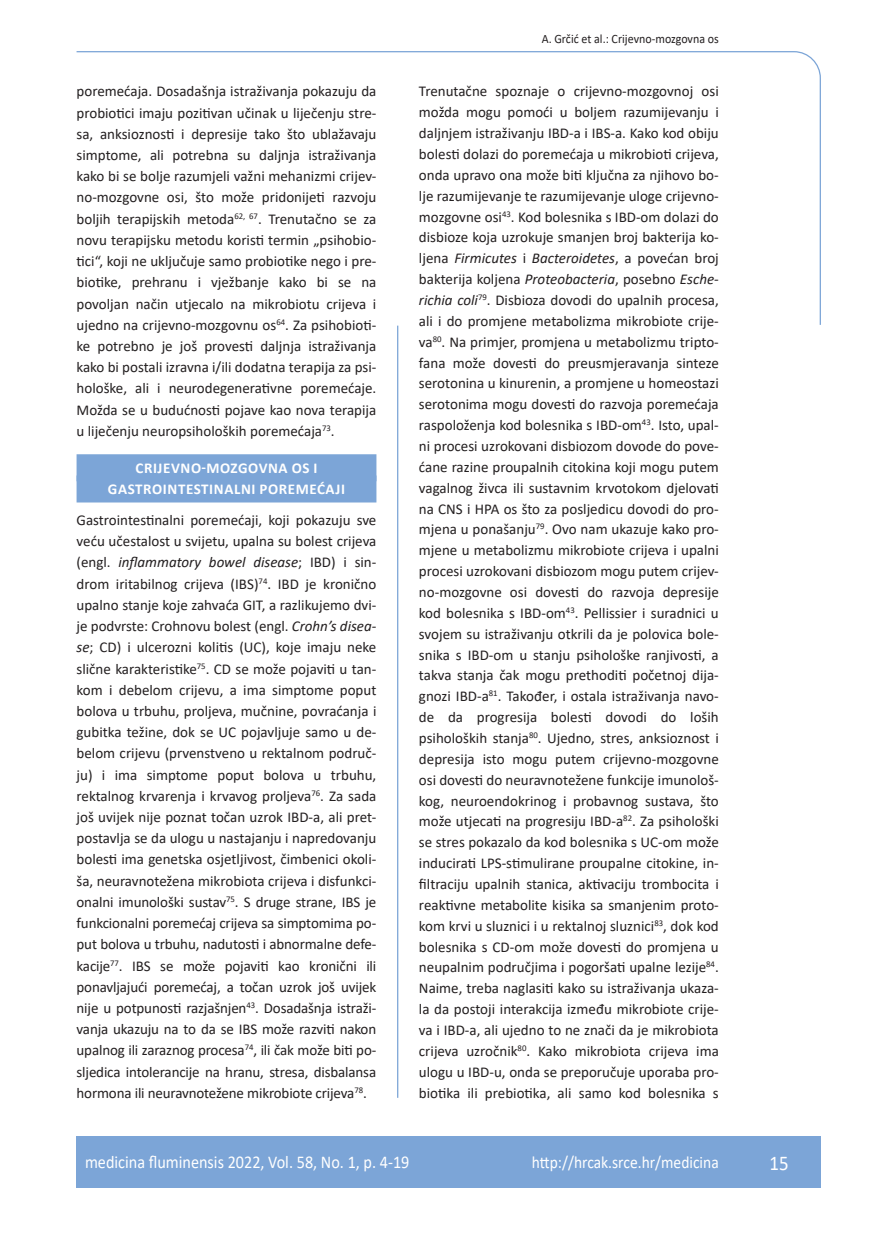
<style>
.page{position:relative;width:872px;height:1234px;background:#fff}
.page>*{position:absolute;margin:0;border:0;box-sizing:border-box;transform-origin:0 0}
.t1{font:21px "Calibri";color:#fff;scale:.9 1}
.t2{font:18px "Calibri";color:#fff;scale:.9 1}
.t3{font:17.25px "Calibri";color:#fff;scale:.9 1}
.osnovni_tekst{font:15px/20.9px "Calibri";color:#231f20;text-align:justify}
.naslov_ruler{font:700 15px "Calibri";letter-spacing:.04em;color:#fff}
.glava{font:12.75px "Calibri";color:#231f20;scale:.94 1}
.s1{font-style:italic}
</style>
<div class="page">
<svg style="left:76px;top:51px;width:745px;height:275px"></svg>
<hr style="left:397px;top:325px;width:1px;height:772px;background:#7ca5d7">
<div style="left:77px;top:1135px;width:744px;height:51px;background:#7ca5d7"></div>
<div style="left:77px;top:454px;width:299px;height:27px;background:#7ca5d7"></div>
<div style="left:77px;top:475px;width:299px;height:27px;background:#7ca5d7"></div>
<p class="osnovni_tekst" style="left:77px;top:80px;width:301px">poremećaja. Dosadašnja istraživanja pokazuju da probiotici imaju pozitivan učinak u liječenju stre&shy;sa, anksioznosti i depresije tako što ublažavaju simptome, ali potrebna su daljnja istraživanja kako bi se bolje razumjeli važni mehanizmi crijev&shy;no-mozgovne osi, što može pridonijeti razvoju boljih terapijskih metoda<sup>62,</sup> <sup>67</sup>. Trenutačno se za novu terapijsku metodu koristi termin „psihobio&shy;tici“, koji ne uključuje samo probiotike nego i pre&shy;biotike, prehranu i vježbanje kako bi se na povoljan način utjecalo na mikrobiotu crijeva i ujedno na crijevno-mozgovnu os<sup>64</sup>. Za psihobioti&shy;ke potrebno je još provesti daljnja istraživanja kako bi postali izravna i/ili dodatna terapija za psi&shy;hološke, ali i neurodegenerativne poremećaje.<br>Možda se u budućnosti pojave kao nova terapija u liječenju neuropsiholoških poremećaja<sup>73</sup>.</p>
<p class="naslov_ruler" style="left:135px;top:457px;width:183px">CRIJEVNO-MOZGOVNA OS I</p>
<p class="naslov_ruler" style="left:108px;top:478px;width:238px">GASTROINTESTINALNI POREMEĆAJI</p>
<p class="osnovni_tekst" style="left:77px;top:509px;width:301px">Gastrointestinalni poremećaji, koji pokazuju sve veću učestalost u svijetu, upalna su bolest crijeva (engl. <span class="s1">inflammatory bowel disease</span>; IBD) i sin&shy;drom iritabilnog crijeva (IBS)<sup>74</sup>. IBD je kronično upalno stanje koje zahvaća GIT, a razlikujemo dvi&shy;je podvrste: Crohnovu bolest (engl. <span class="s1">Crohn’s disea&shy;se</span>; CD) i ulcerozni kolitis (UC), koje imaju neke slične karakteristike<sup>75</sup>. CD se može pojaviti u tan&shy;kom i debelom crijevu, a ima simptome poput bolova u trbuhu, proljeva, mučnine, povraćanja i gubitka težine, dok se UC pojavljuje samo u de&shy;belom crijevu (prvenstveno u rektalnom područ&shy;ju) i ima simptome poput bolova u trbuhu, rektalnog krvarenja i krvavog proljeva<sup>76</sup>. Za sada još uvijek nije poznat točan uzrok IBD-a, ali pret&shy;postavlja se da ulogu u nastajanju i napredovanju bolesti ima genetska osjetljivost, čimbenici okoli&shy;ša, neuravnotežena mikrobiota crijeva i disfunkci&shy;onalni imunološki sustav<sup>75</sup>. S druge strane, IBS je funkcionalni poremećaj crijeva sa simptomima po&shy;put bolova u trbuhu, nadutosti i abnormalne defe&shy;kacije<sup>77</sup>. IBS se može pojaviti kao kronični ili ponavljajući poremećaj, a točan uzrok još uvijek nije u potpunosti razjašnjen<sup>43</sup>. Dosadašnja istraži&shy;vanja ukazuju na to da se IBS može razviti nakon upalnog ili zaraznog procesa<sup>74</sup>, ili čak može biti po&shy;sljedica intolerancije na hranu, stresa, disbalansa hormona ili neuravnotežene mikrobiote crijeva<sup>78</sup>.</p>
<p class="glava" style="left:541px;top:29px;width:190px">A. Grčić et al.: Crijevno-mozgovna os</p>
<p class="osnovni_tekst" style="left:419px;top:81px;width:301px">Trenutačne spoznaje o crijevno-mozgovnoj osi možda mogu pomoći u boljem razumijevanju i daljnjem istraživanju IBD-a i IBS-a. Kako kod obiju bolesti dolazi do poremećaja u mikrobioti crijeva, onda upravo ona može biti ključna za njihovo bo&shy;lje razumijevanje te razumijevanje uloge crijevno&shy;mozgovne osi<sup>43</sup>. Kod bolesnika s IBD-om dolazi do disbioze koja uzrokuje smanjen broj bakterija ko&shy;ljena <span class="s1">Firmicutes</span> i <span class="s1">Bacteroidetes</span>, a povećan broj bakterija koljena <span class="s1">Proteobacteria</span>, posebno <span class="s1">Esche&shy;richia coli</span><sup>79</sup>. Disbioza dovodi do upalnih procesa, ali i do promjene metabolizma mikrobiote crije&shy;va<sup>80</sup>. Na primjer, promjena u metabolizmu tripto&shy;fana može dovesti do preusmjeravanja sinteze serotonina u kinurenin, a promjene u homeostazi serotonima mogu dovesti do razvoja poremećaja raspoloženja kod bolesnika s IBD-om<sup>43</sup>. Isto, upal&shy;ni procesi uzrokovani disbiozom dovode do pove&shy;ćane razine proupalnih citokina koji mogu putem vagalnog živca ili sustavnim krvotokom djelovati na CNS i HPA os što za posljedicu dovodi do pro&shy;mjena u ponašanju<sup>79</sup>. Ovo nam ukazuje kako pro&shy;mjene u metabolizmu mikrobiote crijeva i upalni procesi uzrokovani disbiozom mogu putem crijev&shy;no-mozgovne osi dovesti do razvoja depresije kod bolesnika s IBD-om<sup>43</sup>. Pellissier i suradnici u svojem su istraživanju otkrili da je polovica bole&shy;snika s IBD-om u stanju psihološke ranjivosti, a takva stanja čak mogu prethoditi početnoj dija&shy;gnozi IBD-a<sup>81</sup>. Također, i ostala istraživanja navo&shy;de da progresija bolesti dovodi do loših psiholoških stanja<sup>80</sup>. Ujedno, stres, anksioznost i depresija isto mogu putem crijevno-mozgovne osi dovesti do neuravnotežene funkcije imunološ&shy;kog, neuroendokrinog i probavnog sustava, što može utjecati na progresiju IBD-a<sup>82</sup>. Za psihološki se stres pokazalo da kod bolesnika s UC-om može inducirati LPS-stimulirane proupalne citokine, in&shy;filtraciju upalnih stanica, aktivaciju trombocita i reaktivne metabolite kisika sa smanjenim proto&shy;kom krvi u sluznici i u rektalnoj sluznici<sup>83</sup>, dok kod bolesnika s CD-om može dovesti do promjena u neupalnim područjima i pogoršati upalne lezije<sup>84</sup>.<br>Naime, treba naglasiti kako su istraživanja ukaza&shy;la da postoji interakcija između mikrobiote crije&shy;va i IBD-a, ali ujedno to ne znači da je mikrobiota crijeva uzročnik<sup>80</sup>. Kako mikrobiota crijeva ima ulogu u IBD-u, onda se preporučuje uporaba pro&shy;biotika ili prebiotika, ali samo kod bolesnika s</p>
<p class="t2" style="left:85px;top:1149px;width:362px">medicina fluminensis 2022, Vol. 58, No. 1, p. 4-19</p>
<p class="t3" style="left:532px;top:1150px;width:209px">http://hrcak.srce.hr/medicina</p>
<p class="t1" style="left:769px;top:1147px;width:23px">15</p>
</div>
